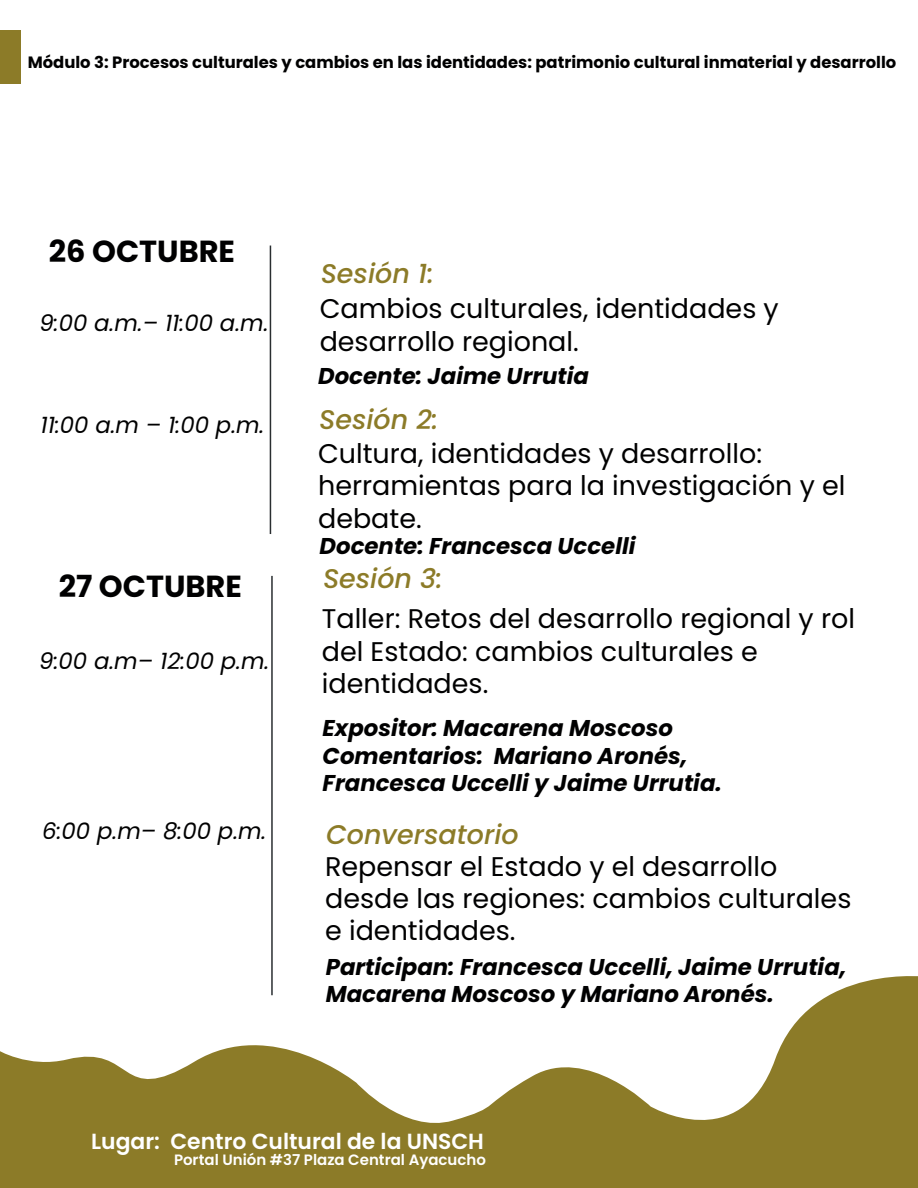
<style>
.page{position:relative;width:918px;height:1188px;background:#fff}
.page>*{position:absolute;margin:0;border:0;box-sizing:border-box;transform-origin:0 0}
.t1{font:700 30.45px "Poppins";color:#000001}
.t2{font:27px/32.4px "Poppins";color:#000001}
.t3{font:italic 500 27px "Poppins";color:#8c7b28}
.t4{font:italic 700 22.8px/27.5px "Poppins";color:#000001}
.t5{font:italic 22.8px "Poppins";color:#000001}
.t6{font:600 21.9px "Poppins";color:#fff}
.t7{font:700 16.35px "Poppins";color:#000001}
.t8{font:600 15px "Poppins";color:#fff}
</style>
<div class="page">
<svg style="left:0;top:976px;width:918px;height:212px;fill:#8c7b28"></svg>
<div style="left:0;top:30px;width:21px;height:54px;background:#8c7b28"></div>
<hr style="left:270px;top:246px;width:1px;height:288px;background:#2a2e31">
<hr style="left:271px;top:576px;width:2px;height:419px;background:#2a2e31">
<p class="t7" style="left:28px;top:52px;width:870px">Módulo 3: Procesos culturales y cambios en las identidades: patrimonio cultural inmaterial y desarrollo</p>
<p class="t1" style="left:49px;top:233px;width:188px">26 OCTUBRE</p>
<p class="t5" style="left:39px;top:310px;width:231px">9:00 a.m.– 11:00 a.m.</p>
<p class="t5" style="left:40px;top:412px;width:226px">11:00 a.m – 1:00 p.m.</p>
<p class="t1" style="left:59px;top:568px;width:185px">27 OCTUBRE</p>
<p class="t5" style="left:39px;top:648px;width:232px">9:00 a.m– 12:00 p.m.</p>
<p class="t5" style="left:42px;top:817px;width:226px">6:00 p.m– 8:00 p.m.</p>
<p class="t3" style="left:321px;top:258px;width:115px">Sesión 1:</p>
<p class="t2" style="left:320px;top:293px;width:461px">Cambios culturales, identidades y desarrollo regional.</p>
<p class="t4" style="left:318px;top:362px;width:273px">Docente: Jaime Urrutia</p>
<p class="t3" style="left:319px;top:404px;width:121px">Sesión 2:</p>
<p class="t2" style="left:318px;top:438px;width:529px">Cultura, identidades y desarrollo: herramientas para la investigación y el debate.</p>
<p class="t3" style="left:323px;top:563px;width:121px">Sesión 3:</p>
<p class="t2" style="left:322px;top:603px;width:535px">Taller: Retos del desarrollo regional y rol del Estado: cambios culturales e identidades.</p>
<p class="t4" style="left:320px;top:532px;width:317px">Docente: Francesca Uccelli</p>
<p class="t4" style="left:323px;top:715px;width:401px">Expositor: Macarena Moscoso<br>Comentarios: Mariano Aronés,<br>Francesca Uccelli y Jaime Urrutia.</p>
<p class="t3" style="left:326px;top:819px;width:194px">Conversatorio</p>
<p class="t2" style="left:325px;top:850px;width:528px">Repensar el Estado y el desarrollo desde las regiones: cambios culturales e identidades.</p>
<p class="t4" style="left:326px;top:953px;width:522px">Participan: Francesca Uccelli, Jaime Urrutia,<br>Macarena Moscoso y Mariano Aronés.</p>
<p class="t6" style="left:91px;top:1129px;width:394px">Lugar: Centro Cultural de la UNSCH</p>
<p class="t8" style="left:174px;top:1151px;width:314px">Portal Unión #37 Plaza Central Ayacucho</p>
</div>
